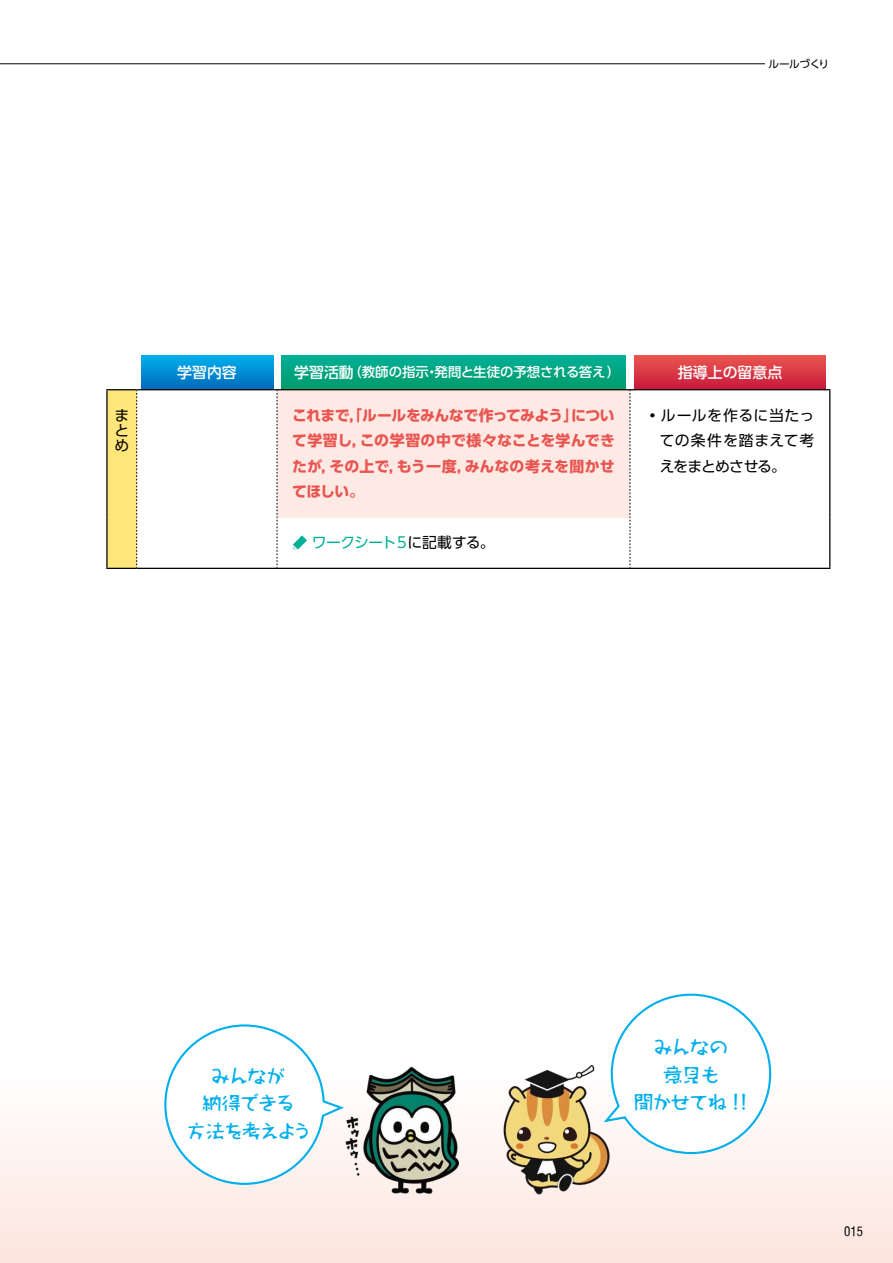
<style>
.page{position:relative;width:893px;height:1263px;background:#fff}
.page>*{position:absolute;margin:0;border:0;box-sizing:border-box;transform-origin:0 0}
.t1{font:500 19.2px/27.6px "Takamodern Min";letter-spacing:-.045em;color:#00afec;text-align:center}
.t2{font:500 19.2px/27.6px "Takamodern Min";letter-spacing:-.015em;color:#00afec;text-align:center}
.t3{font:700 14.85px/25.5px "UD Shin Go Pro";letter-spacing:.015em;color:#ea5450;text-align:justify}
.t4{font:14.85px/14.9px "UD Shin Go Pro";letter-spacing:.015em;color:#000;text-align:justify}
.t5{font:14.85px "UD Shin Go Pro";letter-spacing:-.05em;color:#00b097}
.t6{font:500 14.85px "UD Shin Go Pro";color:#fff}
.t7{font:500 13.35px "UD Shin Go Pro";color:#fff}
.t8{font:12.75px "Halvett Condensed";color:#000}
.t9{font:10.65px "UD Shin Go Pro";letter-spacing:-.045em;color:#000}
.s1{font-size:14.85px}
.s2{color:#000}
</style>
<div class="page">
<div style="left:0;top:1063px;width:893px;height:200px;background:linear-gradient(to bottom,#fff,#fce5dd)"></div>
<div style="left:141px;top:355px;width:132px;height:34px;background:linear-gradient(to bottom,#00b0ee,#006dbb)"></div>
<div style="left:281px;top:355px;width:345px;height:34px;background:linear-gradient(to bottom,#00b096,#009c6d)"></div>
<div style="left:634px;top:355px;width:192px;height:34px;background:linear-gradient(to bottom,#eb584f,#ca1a3d)"></div>
<svg style="left:0;top:63px;width:765px;height:2px;background:#7f7f7f"></svg>
<div style="left:107px;top:390px;width:30px;height:178px;background:#ffe67a"></div>
<svg style="left:137px;top:390px;width:692px;height:178px"></svg>
<div style="left:277px;top:390px;width:353px;height:127px;background:#fdeae4"></div>
<svg style="left:136px;top:390px;width:1px;height:178px"></svg>
<svg style="left:277px;top:390px;width:1px;height:178px"></svg>
<svg style="left:630px;top:390px;width:1px;height:178px"></svg>
<hr style="left:106px;top:389px;width:31px;height:1px;background:#000">
<hr style="left:106px;top:390px;width:2px;height:127px;background:#000">
<hr style="left:137px;top:389px;width:140px;height:1px;background:#000">
<hr style="left:106px;top:517px;width:2px;height:51px;background:#000">
<hr style="left:106px;top:568px;width:31px;height:1px;background:#000">
<hr style="left:137px;top:568px;width:140px;height:1px;background:#000">
<hr style="left:277px;top:389px;width:353px;height:1px;background:#000">
<hr style="left:630px;top:389px;width:200px;height:1px;background:#000">
<hr style="left:829px;top:390px;width:1px;height:127px;background:#000">
<hr style="left:829px;top:517px;width:1px;height:51px;background:#000">
<hr style="left:630px;top:568px;width:200px;height:1px;background:#000">
<hr style="left:277px;top:568px;width:353px;height:1px;background:#000">
<svg style="left:292px;top:535px;width:15px;height:15px"></svg>
<img style="left:498px;top:1063px;width:115px;height:133px">
<img style="left:341px;top:1064px;width:124px;height:132px">
<svg style="left:601px;top:994px;width:170px;height:161px"></svg>
<svg style="left:164px;top:1024px;width:180px;height:162px"></svg>
<p class="t9" style="left:768px;top:55px;width:62px">ルールづくり</p>
<p class="t6" style="left:177px;top:360px;width:61px">学習内容</p>
<p class="t7" style="left:294px;top:361px;width:327px"><span class="s1">学習活動</span>（教師の指示・発問と生徒の予想される答え）</p>
<p class="t6" style="left:678px;top:360px;width:106px">指導上の留意点</p>
<p class="t4" style="left:115px;top:407px;width:15px">まとめ</p>
<p class="t3" style="left:292px;top:402px;width:324px">これまで，「ルールをみんなで作ってみよう」について学習し，この学習の中で様々なことを学んできたが，その上で，もう一度，みんなの考えを聞かせてほしい。</p>
<p class="t4" style="left:660px;top:402px;width:156px;line-height:25.5px;text-indent:-15px">・ルールを作るに当たっての条件を踏まえて考えをまとめさせる。</p>
<p class="t5" style="left:312px;top:531px;width:184px">ワークシート５<span class="s2">に記載する。</span></p>
<p class="t1" style="left:187px;top:1061px;width:127px">みんなが<br>納得できる<br>方法を考えよう</p>
<p class="t2" style="left:634px;top:1032px;width:115px">みんなの<br>意見も<br>聞かせてね !!</p>
<p class="t8" style="left:844px;top:1223px;width:20px">015</p>
</div>
